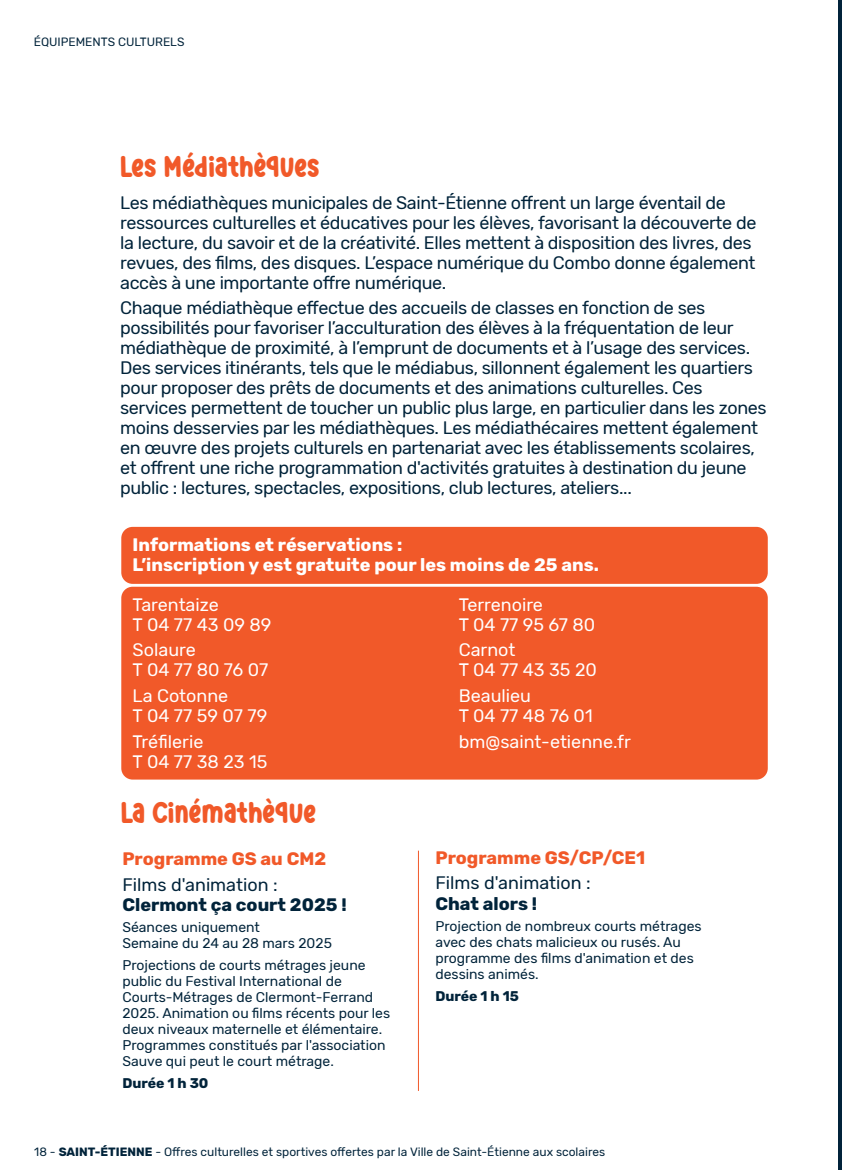
<style>
.page{position:relative;width:842px;height:1170px;background:#fff}
.page>*{position:absolute;margin:0;border:0;box-sizing:border-box;transform-origin:0 0}
.t1{font:30px "Best School";color:#f15929}
.t2{font:18px/20px "Rubik";letter-spacing:-.02em;color:#01233a}
.t3{font:18px/20px "Rubik";color:#fff}
.t4{font:700 18px/20px "Rubik";color:#fff}
.t5{font:700 18px/20px "Rubik";color:#01233a}
.t6{font:700 18px "Rubik";color:#f15929}
.t7{font:18px/20px "Rubik";color:#01233a}
.t8{font:14px/16px "Rubik";color:#01233a}
.t9{font:700 14px "Rubik";color:#01233a}
.t10{font:12px "Rubik";color:#01233a}
.s1{font-weight:400}
.s2{font-weight:700}
</style>
<div class="page">
<hr style="left:838px;top:0;width:4px;height:1169px;background:#01233a">
<hr style="left:418px;top:850px;width:1px;height:240px;background:#f15929">
<div style="left:121px;top:586px;width:647px;height:193px;background:#f15929;border-radius:11px"></div>
<div style="left:121px;top:526px;width:647px;height:57px;background:#f15929;border-radius:11px"></div>
<p class="t10" style="left:34px;top:35px;width:152px">ÉQUIPEMENTS CULTURELS</p>
<p class="t1" style="left:120px;top:149px;width:201px">Les Médiathèques</p>
<p class="t2" style="left:120px;top:193px;width:638px">Les médiathèques municipales de Saint-Étienne offrent un large éventail de ressources culturelles et éducatives pour les élèves, favorisant la découverte de la lecture, du savoir et de la créativité. Elles mettent à disposition des livres, des revues, des films, des disques. L’espace numérique du Combo donne également accès à une importante offre numérique.</p>
<p class="t2" style="left:120px;top:298px;width:648px">Chaque médiathèque effectue des accueils de classes en fonction de ses possibilités pour favoriser l’acculturation des élèves à la fréquentation de leur médiathèque de proximité, à l’emprunt de documents et à l’usage des services.<br>Des services itinérants, tels que le médiabus, sillonnent également les quartiers pour proposer des prêts de documents et des animations culturelles. Ces services permettent de toucher un public plus large, en particulier dans les zones moins desservies par les médiathèques. Les médiathécaires mettent également en œuvre des projets culturels en partenariat avec les établissements scolaires, et offrent une riche programmation d'activités gratuites à destination du jeune public : lectures, spectacles, expositions, club lectures, ateliers...</p>
<p class="t4" style="left:133px;top:535px;width:468px">Informations et réservations :<br>L’inscription y est gratuite pour les moins de 25 ans.</p>
<p class="t3" style="left:133px;top:594px;width:140px">Tarentaize<br>T 04 77 43 09 89</p>
<p class="t3" style="left:133px;top:640px;width:137px">Solaure<br>T 04 77 80 76 07</p>
<p class="t3" style="left:133px;top:686px;width:136px">La Cotonne<br>T 04 77 59 07 79</p>
<p class="t3" style="left:133px;top:731px;width:136px">Tréfilerie<br>T 04 77 38 23 15</p>
<p class="t1" style="left:121px;top:793px;width:197px">La Cinémathèque</p>
<p class="t6" style="left:122px;top:847px;width:205px">Programme GS au CM2</p>
<p class="t5" style="left:122px;top:874px;width:226px"><span class="s1">Films d'animation :<br></span>Clermont ça court 2025 !</p>
<p class="t8" style="left:122px;top:919px;width:211px">Séances uniquement<br>Semaine du 24 au 28 mars 2025</p>
<p class="t8" style="left:122px;top:957px;width:269px">Projections de courts métrages jeune public du Festival International de Courts-Métrages de Clermont-Ferrand 2025. Animation ou films récents pour les deux niveaux maternelle et élémentaire.<br>Programmes constitués par l'association Sauve qui peut le court métrage.</p>
<p class="t9" style="left:122px;top:1074px;width:88px">Durée 1 h 30</p>
<p class="t3" style="left:459px;top:594px;width:138px">Terrenoire<br>T 04 77 95 67 80</p>
<p class="t3" style="left:459px;top:640px;width:140px">Carnot<br>T 04 77 43 35 20</p>
<p class="t3" style="left:459px;top:686px;width:135px">Beaulieu<br>T 04 77 48 76 01</p>
<p class="t3" style="left:459px;top:731px;width:174px">bm@saint-etienne.fr</p>
<p class="t6" style="left:435px;top:846px;width:211px">Programme GS/CP/CE1</p>
<p class="t7" style="left:435px;top:873px;width:157px">Films d'animation :<br><span class="s2">Chat alors !</span></p>
<p class="t8" style="left:435px;top:918px;width:268px">Projection de nombreux courts métrages avec des chats malicieux ou rusés. Au programme des films d'animation et des dessins animés.</p>
<p class="t9" style="left:435px;top:987px;width:85px">Durée 1 h 15</p>
<p class="t10" style="left:34px;top:1144px;width:572px">18 - <span class="s2">SAINT-ÉTIENNE</span> - Offres culturelles et sportives offertes par la Ville de Saint-Étienne aux scolaires</p>
</div>
